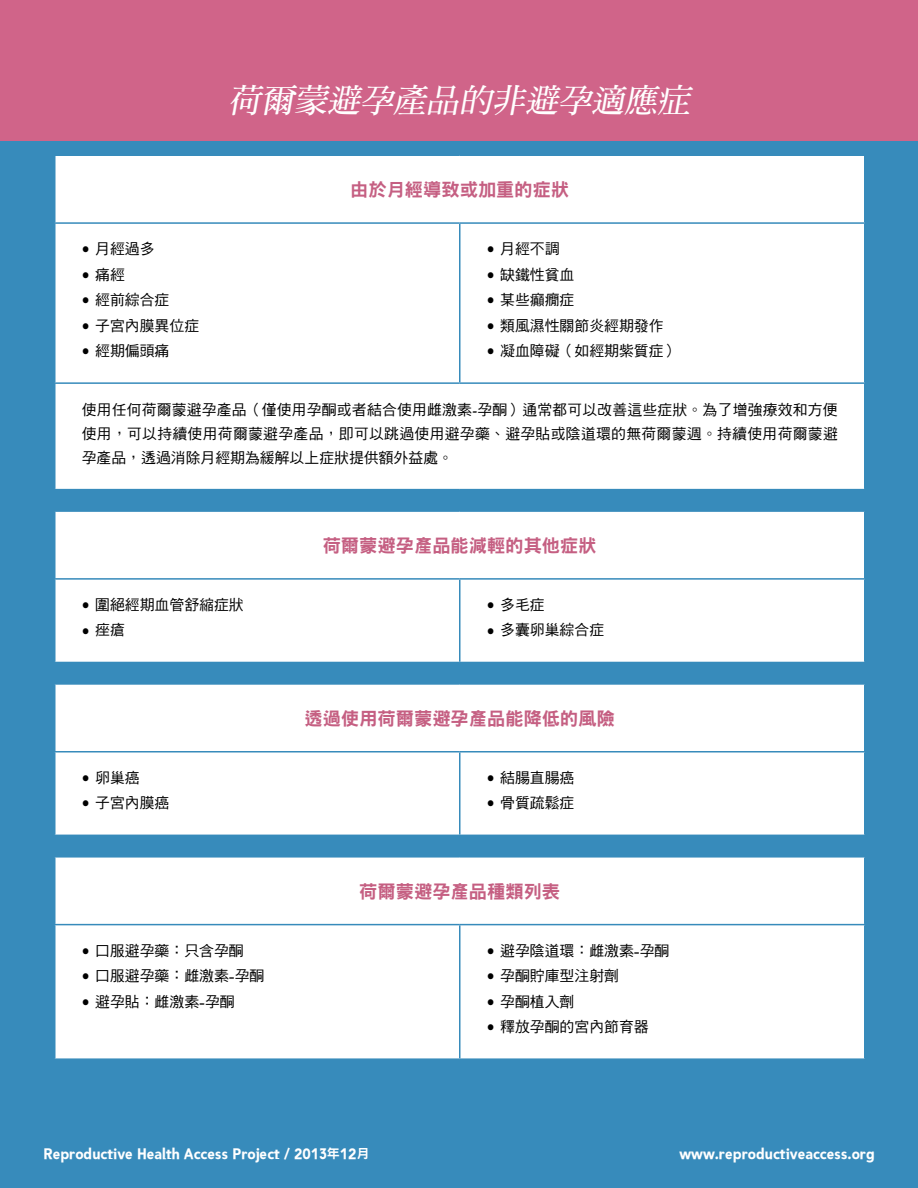
<style>
.page{position:relative;width:918px;height:1188px;background:#378bbb}
.page>*{position:absolute;margin:0;border:0;box-sizing:border-box;transform-origin:0 0}
.t1{font:italic 33px "DF Ming Std W7";color:#fff}
.t2{font:18.3px "DF Hei Std W9";color:#c55f82}
.t3{font:14.85px/24px "DF Hei Std W5";color:#000;text-align:justify}
.t4{font:700 14.85px "Bawdy";color:#fff}
.s1{font-family:"Bawdy";font-size:16.5px}
.s2{font-family:"Bawdy";font-style:italic;font-size:16.5px}
.s3{font-family:"DF Hei Std W9";font-weight:400;font-size:13.05px}
</style>
<div class="page">
<div style="left:0;top:0;width:918px;height:141px;background:#d06489"></div>
<div style="left:56px;top:156px;width:808px;height:66px;background:#fff"></div>
<div style="left:56px;top:224px;width:808px;height:834px;background:#fff"></div>
<svg style="left:56px;top:490px;width:808px;height:366px;fill:#fff"></svg>
<hr style="left:459px;top:224px;width:1px;height:158px;background:#378bbb">
<hr style="left:54px;top:382px;width:406px;height:2px;background:#378bbb">
<hr style="left:460px;top:382px;width:406px;height:2px;background:#378bbb">
<hr style="left:54px;top:489px;width:406px;height:1px;background:#378bbb">
<hr style="left:460px;top:489px;width:406px;height:1px;background:#378bbb">
<hr style="left:54px;top:510px;width:406px;height:2px;background:#378bbb">
<hr style="left:460px;top:510px;width:406px;height:2px;background:#378bbb">
<hr style="left:54px;top:578px;width:406px;height:2px;background:#378bbb">
<hr style="left:460px;top:578px;width:406px;height:2px;background:#378bbb">
<hr style="left:459px;top:580px;width:1px;height:82px;background:#378bbb">
<hr style="left:54px;top:662px;width:406px;height:1px;background:#378bbb">
<hr style="left:460px;top:662px;width:406px;height:1px;background:#378bbb">
<hr style="left:54px;top:683px;width:406px;height:2px;background:#378bbb">
<hr style="left:460px;top:683px;width:406px;height:2px;background:#378bbb">
<hr style="left:54px;top:751px;width:406px;height:2px;background:#378bbb">
<hr style="left:460px;top:751px;width:406px;height:2px;background:#378bbb">
<hr style="left:459px;top:753px;width:1px;height:82px;background:#378bbb">
<hr style="left:54px;top:835px;width:406px;height:1px;background:#378bbb">
<hr style="left:460px;top:835px;width:406px;height:1px;background:#378bbb">
<hr style="left:54px;top:856px;width:406px;height:2px;background:#378bbb">
<hr style="left:460px;top:856px;width:406px;height:2px;background:#378bbb">
<hr style="left:54px;top:924px;width:406px;height:1px;background:#378bbb">
<hr style="left:460px;top:924px;width:406px;height:1px;background:#378bbb">
<hr style="left:459px;top:925px;width:1px;height:133px;background:#378bbb">
<h1 class="t1" style="left:228px;top:82px;width:470px">荷爾蒙避孕產品的非避孕適應症</h1>
<p class="t3" style="left:82px;top:237px;width:74px"><span class="s1">•</span> 月經過多</p>
<p class="t3" style="left:82px;top:262px;width:45px"><span class="s1">•</span> 痛經</p>
<p class="t3" style="left:82px;top:288px;width:89px"><span class="s1">•</span> 經前綜合症</p>
<p class="t3" style="left:82px;top:313px;width:119px"><span class="s1">•</span> 子宮內膜異位症</p>
<p class="t3" style="left:82px;top:339px;width:89px"><span class="s1">•</span> 經期偏頭痛</p>
<p class="t2" style="left:350px;top:180px;width:221px">由於月經導致或加重的症狀</p>
<p class="t3" style="left:487px;top:237px;width:74px"><span class="s1">•</span> 月經不調</p>
<p class="t3" style="left:487px;top:262px;width:89px"><span class="s1">•</span> 缺鐵性貧血</p>
<p class="t3" style="left:487px;top:288px;width:89px"><span class="s1">•</span> 某些癲癇症</p>
<p class="t3" style="left:487px;top:313px;width:178px"><span class="s1">•</span> 類風濕性關節炎經期發作</p>
<p class="t3" style="left:487px;top:339px;width:193px"><span class="s1">•</span> 凝血障礙（如經期紫質症）</p>
<p class="t3" style="left:82px;top:397px;width:758px">使用任何荷爾蒙避孕產品（僅使用孕酮或者結合使用雌激素<span class="s2">-</span>孕酮）通常都可以改善這些症狀。為了增強療效和方便使用，可以持續使用荷爾蒙避孕產品，即可以跳過使用避孕藥、避孕貼或陰道環的無荷爾蒙週。持續使用荷爾蒙避孕產品，透過消除月經期為緩解以上症狀提供額外益處。</p>
<p class="t2" style="left:323px;top:535px;width:276px">荷爾蒙避孕產品能減輕的其他症狀</p>
<p class="t3" style="left:82px;top:592px;width:164px"><span class="s1">•</span> 圍絕經期血管舒縮症狀</p>
<p class="t3" style="left:82px;top:618px;width:45px"><span class="s1">•</span> 痤瘡</p>
<p class="t3" style="left:487px;top:592px;width:60px"><span class="s1">•</span> 多毛症</p>
<p class="t3" style="left:487px;top:618px;width:119px"><span class="s1">•</span> 多囊卵巢綜合症</p>
<p class="t2" style="left:304px;top:708px;width:312px">透過使用荷爾蒙避孕產品能降低的風險</p>
<p class="t3" style="left:82px;top:765px;width:60px"><span class="s1">•</span> 卵巢癌</p>
<p class="t3" style="left:82px;top:791px;width:89px"><span class="s1">•</span> 子宮內膜癌</p>
<p class="t3" style="left:487px;top:765px;width:89px"><span class="s1">•</span> 結腸直腸癌</p>
<p class="t3" style="left:487px;top:791px;width:89px"><span class="s1">•</span> 骨質疏鬆症</p>
<p class="t2" style="left:359px;top:881px;width:202px">荷爾蒙避孕產品種類列表</p>
<p class="t3" style="left:82px;top:938px;width:164px"><span class="s1">•</span> 口服避孕藥：只含孕酮</p>
<p class="t3" style="left:82px;top:964px;width:184px"><span class="s1">•</span> 口服避孕藥：雌激素<span class="s1">-</span>孕酮</p>
<p class="t3" style="left:82px;top:989px;width:155px"><span class="s1">•</span> 避孕貼：雌激素<span class="s1">-</span>孕酮</p>
<p class="t3" style="left:487px;top:938px;width:184px"><span class="s1">•</span> 避孕陰道環：雌激素<span class="s1">-</span>孕酮</p>
<p class="t3" style="left:487px;top:964px;width:134px"><span class="s1">•</span> 孕酮貯庫型注射劑</p>
<p class="t3" style="left:487px;top:989px;width:89px"><span class="s1">•</span> 孕酮植入劑</p>
<p class="t3" style="left:487px;top:1015px;width:163px"><span class="s1">•</span> 釋放孕酮的宮內節育器</p>
<p class="t4" style="left:44px;top:1145px;width:327px">Reproductive Health Access Project / 2013<span class="s3">年</span>12<span class="s3">月</span></p>
<p class="t4" style="left:680px;top:1145px;width:196px">www.reproductiveaccess.org</p>
</div>
